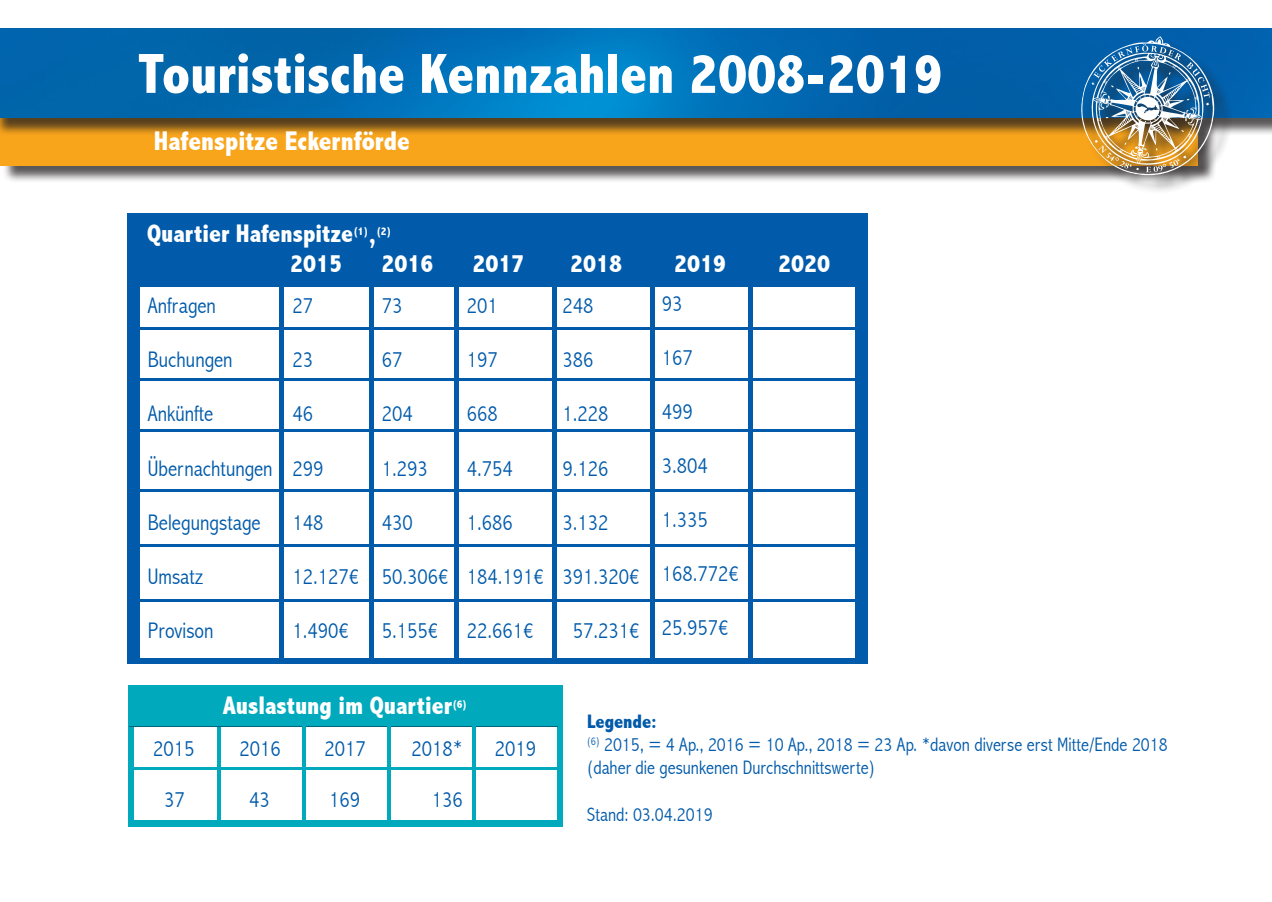
<style>
.page{position:relative;width:1272px;height:902px;background:#fff}
.page>*{position:absolute;margin:0;border:0;box-sizing:border-box;transform-origin:0 0}
.t1{font:800 condensed 57px "Abadi";color:#fff}
.t2{font:800 condensed 27px "Abadi";color:#fff}
.t3{font:800 condensed 25.5px "Abadi";color:#fff}
.t4{font:300 condensed 22.5px "Abadi";color:#015aaa}
.t5{font:300 condensed 19.5px "Abadi";color:#015aaa}
.t6{font:800 condensed 19.5px "Abadi";color:#015aaa}
.t7{font:800 condensed 11.4px "Abadi";color:#fff}
</style>
<div class="page">
<div style="left:128px;top:281px;width:739px;height:383px;background:#015aaa"></div>
<div style="left:128px;top:213px;width:739px;height:70px;background:#015aaa"></div>
<div style="left:140px;top:287px;width:714px;height:370px;background:#fff"></div>
<hr style="left:280px;top:284px;width:4px;height:374px;background:#015aaa">
<hr style="left:369px;top:284px;width:4px;height:374px;background:#015aaa">
<hr style="left:454px;top:284px;width:4px;height:374px;background:#015aaa">
<div style="left:128px;top:685px;width:434px;height:141px;background:#00aabc"></div>
<div style="left:134px;top:726px;width:422px;height:93px;background:#fff"></div>
<hr style="left:217px;top:722px;width:4px;height:104px;background:#00aabc">
<hr style="left:129px;top:724px;width:428px;height:2px;background:#00657c">
<hr style="left:132px;top:767px;width:428px;height:2px;background:#00aabc">
<hr style="left:387px;top:722px;width:4px;height:104px;background:#00aabc">
<div style="left:128px;top:685px;width:434px;height:40px;background:#00aabc"></div>
<hr style="left:302px;top:722px;width:4px;height:104px;background:#00aabc">
<hr style="left:472px;top:722px;width:4px;height:104px;background:#00aabc">
<hr style="left:135px;top:327px;width:729px;height:3px;background:#015aaa">
<hr style="left:134px;top:429px;width:728px;height:3px;background:#015aaa">
<hr style="left:134px;top:378px;width:729px;height:3px;background:#015aaa">
<hr style="left:136px;top:489px;width:728px;height:2px;background:#015aaa">
<hr style="left:134px;top:544px;width:728px;height:2px;background:#015aaa">
<hr style="left:133px;top:600px;width:731px;height:2px;background:#015aaa">
<hr style="left:552px;top:284px;width:4px;height:374px;background:#015aaa">
<div style="left:2px;top:119px;width:1214px;height:64px;background:#231f20;opacity:.75"></div>
<div style="left:0;top:117px;width:1197px;height:48px;background:#f9a51b"></div>
<div style="left:0;top:31px;width:1271px;height:105px;background:#231f20;opacity:.75"></div>
<img style="left:0;top:29px;width:1271px;height:88px">
<div style="left:1083px;top:40px;width:149px;height:154px;background:#231f20;opacity:.75"></div>
<img style="left:1079px;top:36px;width:136px;height:143px">
<hr style="left:650px;top:283px;width:4px;height:374px;background:#015aaa">
<hr style="left:748px;top:283px;width:4px;height:374px;background:#015aaa">
<p class="t1" style="left:137px;top:41px;width:807px">Touristische Kennzahlen 2008-2019</p>
<p class="t2" style="left:154px;top:126px;width:257px">Hafenspitze Eckernförde</p>
<p class="t3" style="left:147px;top:218px;width:207px">Quartier Hafenspitze</p>
<p class="t7" style="left:353px;top:224px;width:17px">(1)</p>
<p class="t7" style="left:376px;top:224px;width:17px">(2)</p>
<p class="t3" style="left:368px;top:218px;width:9px">,</p>
<p class="t4" style="left:148px;top:293px;width:70px">Anfragen</p>
<p class="t4" style="left:148px;top:347px;width:86px">Buchungen</p>
<p class="t4" style="left:148px;top:401px;width:67px">Ankünfte</p>
<p class="t4" style="left:148px;top:455px;width:126px">Übernachtungen</p>
<p class="t4" style="left:148px;top:509px;width:114px">Belegungstage</p>
<p class="t4" style="left:148px;top:563px;width:57px">Umsatz</p>
<p class="t4" style="left:148px;top:617px;width:67px">Provison</p>
<p class="t3" style="left:290px;top:249px;width:54px">2015</p>
<p class="t3" style="left:381px;top:249px;width:54px">2016</p>
<p class="t3" style="left:472px;top:249px;width:54px">2017</p>
<p class="t3" style="left:570px;top:249px;width:54px">2018</p>
<p class="t3" style="left:674px;top:249px;width:54px">2019</p>
<p class="t3" style="left:778px;top:249px;width:54px">2020</p>
<p class="t4" style="left:292px;top:293px;width:22px">27</p>
<p class="t4" style="left:292px;top:347px;width:22px">23</p>
<p class="t4" style="left:292px;top:401px;width:22px">46</p>
<p class="t4" style="left:292px;top:455px;width:32px">299</p>
<p class="t4" style="left:292px;top:509px;width:32px">148</p>
<p class="t4" style="left:292px;top:563px;width:68px">12.127€</p>
<p class="t4" style="left:292px;top:617px;width:58px">1.490€</p>
<p class="t4" style="left:382px;top:293px;width:22px">73</p>
<p class="t4" style="left:382px;top:347px;width:22px">67</p>
<p class="t4" style="left:382px;top:401px;width:32px">204</p>
<p class="t4" style="left:382px;top:455px;width:47px">1.293</p>
<p class="t4" style="left:382px;top:509px;width:32px">430</p>
<p class="t4" style="left:382px;top:563px;width:68px">50.306€</p>
<p class="t4" style="left:382px;top:617px;width:58px">5.155€</p>
<p class="t4" style="left:467px;top:293px;width:32px">201</p>
<p class="t4" style="left:467px;top:347px;width:32px">197</p>
<p class="t4" style="left:467px;top:401px;width:32px">668</p>
<p class="t4" style="left:467px;top:455px;width:47px">4.754</p>
<p class="t4" style="left:467px;top:509px;width:47px">1.686</p>
<p class="t4" style="left:467px;top:563px;width:78px">184.191€</p>
<p class="t4" style="left:467px;top:617px;width:68px">22.661€</p>
<p class="t4" style="left:562px;top:293px;width:32px">248</p>
<p class="t4" style="left:562px;top:347px;width:32px">386</p>
<p class="t4" style="left:562px;top:401px;width:47px">1.228</p>
<p class="t4" style="left:562px;top:455px;width:47px">9.126</p>
<p class="t4" style="left:562px;top:509px;width:47px">3.132</p>
<p class="t4" style="left:562px;top:563px;width:78px">391.320€</p>
<p class="t4" style="left:573px;top:617px;width:68px">57.231€</p>
<p class="t4" style="left:662px;top:290px;width:22px">93</p>
<p class="t4" style="left:662px;top:344px;width:32px">167</p>
<p class="t4" style="left:662px;top:398px;width:32px">499</p>
<p class="t4" style="left:662px;top:452px;width:47px">3.804</p>
<p class="t4" style="left:662px;top:506px;width:47px">1.335</p>
<p class="t4" style="left:662px;top:560px;width:78px">168.772€</p>
<p class="t4" style="left:662px;top:614px;width:68px">25.957€</p>
<p class="t4" style="left:153px;top:735px;width:43px">2015</p>
<p class="t4" style="left:164px;top:786px;width:22px">37</p>
<p class="t3" style="left:223px;top:690px;width:231px">Auslastung im Quartier</p>
<p class="t7" style="left:452px;top:697px;width:17px">(6)</p>
<p class="t4" style="left:324px;top:735px;width:43px">2017</p>
<p class="t4" style="left:329px;top:786px;width:32px">169</p>
<p class="t4" style="left:411px;top:735px;width:53px">2018*</p>
<p class="t4" style="left:432px;top:786px;width:32px">136</p>
<p class="t4" style="left:239px;top:735px;width:43px">2016</p>
<p class="t4" style="left:249px;top:786px;width:22px">43</p>
<p class="t4" style="left:494px;top:735px;width:43px">2019</p>
<p class="t6" style="left:587px;top:709px;width:71px">Legende:</p>
<p class="t5" style="left:587px;top:733px;width:582px"><sup>(6)</sup> 2015, = 4 Ap., 2016 = 10 Ap., 2018 = 23 Ap. *davon diverse erst Mitte/Ende 2018</p>
<p class="t5" style="left:587px;top:756px;width:289px">(daher die gesunkenen Durchschnittswerte)</p>
<p class="t5" style="left:587px;top:803px;width:127px">Stand: 03.04.2019</p>
</div>
